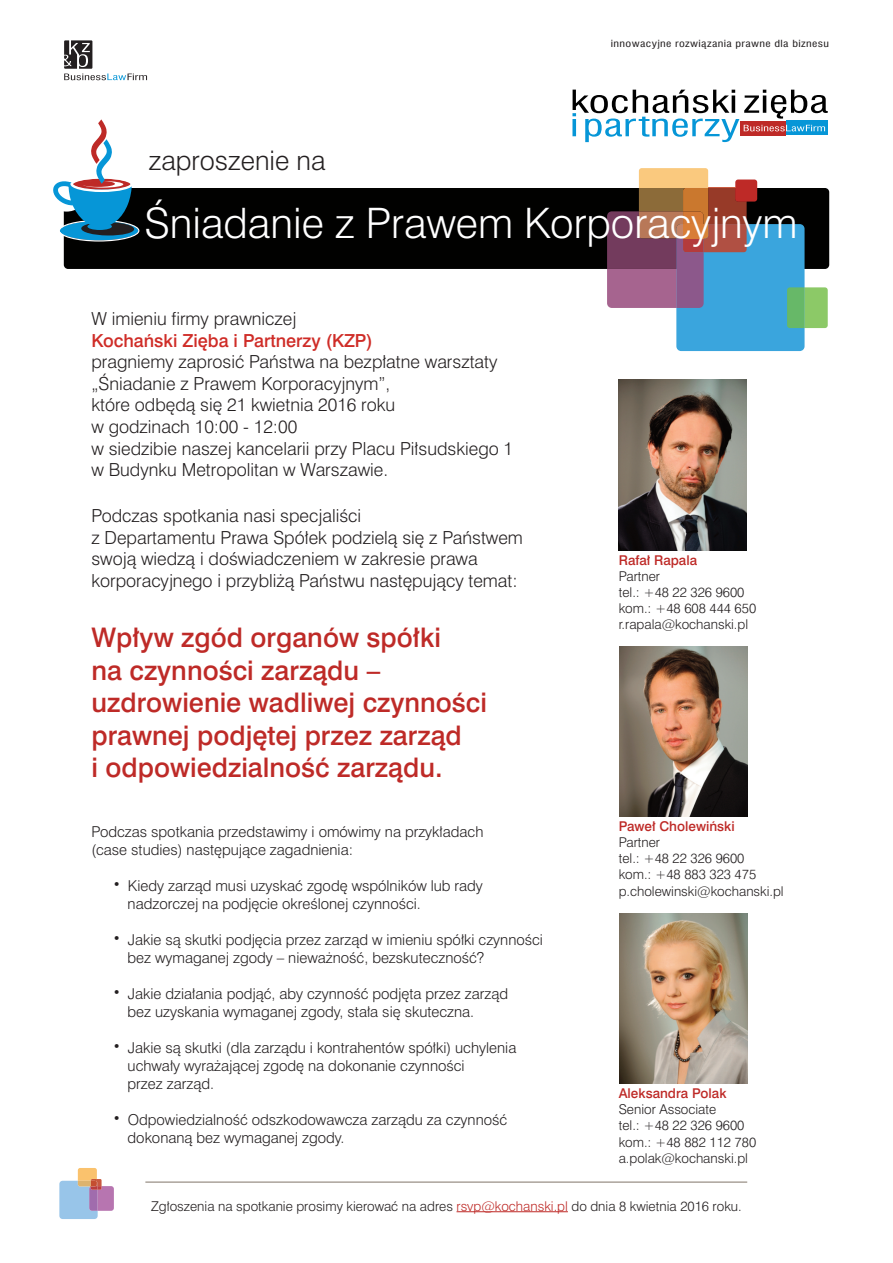
<style>
.page{position:relative;width:893px;height:1263px;background:#fff}
.page>*{position:absolute;margin:0;border:0;box-sizing:border-box;transform-origin:0 0}
.t1{font:42px "Swis 721 Lt EU";color:#fff}
.t2{font:27px/32.4px "Swis 721 Md EU";color:#be2a27}
.t3{font:27px "Swis 721 Lt EU";color:#231f20}
.t4{font:18px/21.6px "Swis 721 Lt EU";color:#231f20}
.t5{font:18px "Swis 721 Md EU";color:#cf2c27}
.t6{font:15px/18px "Swis 721 Lt EU";color:#231f20}
.t7{font:13.5px/16.2px "Swis 721 Lt EU";color:#231f20}
.t8{font:13.5px "Swis 721 Md EU";color:#be2a27}
.t9{font:9.6px "Swis 721 Cn EU";letter-spacing:.03em;color:#231f20;scale:1.25 1}
.s1{font-size:13.5px}
.s2{color:#be2a27}
</style>
<div class="page">
<div style="left:64px;top:188px;width:765px;height:81px;background:#010100;border-radius:4px"></div>
<div style="left:735px;top:180px;width:22px;height:22px;background:#be2a27;border-radius:3px"></div>
<div style="left:676px;top:224px;width:128px;height:127px;background:#3aa5dd;border-radius:5px"></div>
<svg style="left:787px;top:287px;width:41px;height:41px;background:#7dc26b"></svg>
<svg style="left:607px;top:168px;width:140px;height:140px"></svg>
<div style="left:683px;top:224px;width:21px;height:14px;background:#d87d37"></div>
<svg style="left:64px;top:40px;width:83px;height:40px"></svg>
<img style="left:619px;top:380px;width:127px;height:170px">
<img style="left:619px;top:646px;width:128px;height:170px">
<img style="left:619px;top:913px;width:128px;height:170px">
<hr style="left:457px;top:1211px;width:111px;height:1px;background:#be2a27">
<svg style="left:59px;top:1168px;width:55px;height:51px"></svg>
<svg style="left:572px;top:90px;width:256px;height:52px"></svg>
<hr style="left:145px;top:1181px;width:602px;height:2px;background:#aba39b">
<svg style="left:53px;top:178px;width:86px;height:64px"></svg>
<h2 class="t3" style="left:149px;top:144px;width:178px">zaproszenie na</h2>
<p class="t9" style="left:611px;top:37px;width:176px">innowacyjne rozwiązania prawne dla biznesu</p>
<h1 class="t1" style="left:144px;top:198px;width:655px">Śniadanie z Prawem Korporacyjnym</h1>
<p class="t4" style="left:91px;top:308px;width:206px">W imieniu firmy prawniczej</p>
<p class="t5" style="left:91px;top:329px;width:283px">Kochański Zięba i Partnerzy (KZP)</p>
<p class="t4" style="left:91px;top:351px;width:423px">pragniemy zaprosić Państwa na bezpłatne warsztaty „Śniadanie z Prawem Korporacyjnym”,<br>które odbędą się 21 kwietnia 2016 roku<br>w godzinach 10:00 - 12:00<br>w siedzibie naszej kancelarii przy Placu Piłsudskiego 1 w Budynku Metropolitan w Warszawie.</p>
<p class="t4" style="left:91px;top:505px;width:433px">Podczas spotkania nasi specjaliści<br>z Departamentu Prawa Spółek podzielą się z Państwem swoją wiedzą i doświadczeniem w zakresie prawa korporacyjnego i przybliżą Państwu następujący temat:</p>
<h2 class="t2" style="left:91px;top:623px;width:397px">Wpływ zgód organów spółki<br>na czynności zarządu – uzdrowienie wadliwej czynności prawnej podjętej przez zarząd<br>i odpowiedzialność zarządu.</h2>
<p class="t8" style="left:619px;top:551px;width:80px">Rafał Rapala</p>
<p class="t7" style="left:619px;top:568px;width:139px">Partner<br>tel.: +48 22 326 9600 kom.: +48 608 444 650 r.rapala@kochanski.pl</p>
<p class="t8" style="left:619px;top:818px;width:117px">Paweł Cholewiński</p>
<p class="t7" style="left:619px;top:834px;width:166px">Partner<br>tel.: +48 22 326 9600<br>kom.: +48 883 323 475 p.cholewinski@kochanski.pl</p>
<p class="t6" style="left:91px;top:823px;width:393px">Podczas spotkania przedstawimy i omówimy na przykładach (case studies) następujące zagadnienia:</p>
<p class="t6" style="left:128px;top:877px;width:357px;text-indent:-15px"><span class="s1">•</span> Kiedy zarząd musi uzyskać zgodę wspólników lub rady nadzorczej na podjęcie określonej czynności.</p>
<p class="t6" style="left:128px;top:931px;width:417px;text-indent:-15px"><span class="s1">•</span> Jakie są skutki podjęcia przez zarząd w imieniu spółki czynności bez wymaganej zgody – nieważność, bezskuteczność?</p>
<p class="t6" style="left:128px;top:985px;width:382px;text-indent:-15px"><span class="s1">•</span> Jakie działania podjąć, aby czynność podjęta przez zarząd bez uzyskania wymaganej zgody, stała się skuteczna.</p>
<p class="t6" style="left:128px;top:1039px;width:390px;text-indent:-15px"><span class="s1">•</span> Jakie są skutki (dla zarządu i kontrahentów spółki) uchylenia uchwały wyrażającej zgodę na dokonanie czynności<br>przez zarząd.</p>
<p class="t6" style="left:128px;top:1111px;width:381px;text-indent:-15px"><span class="s1">•</span> Odpowiedzialność odszkodowawcza zarządu za czynność dokonaną bez wymaganej zgody.</p>
<p class="t8" style="left:619px;top:1085px;width:109px">Aleksandra Polak</p>
<p class="t7" style="left:619px;top:1101px;width:139px">Senior Associate<br>tel.: +48 22 326 9600 kom.: +48 882 112 780 a.polak@kochanski.pl</p>
<p class="t7" style="left:151px;top:1198px;width:592px">Zgłoszenia na spotkanie prosimy kierować na adres <span class="s2">rsvp@kochanski.pl</span> do dnia 8 kwietnia 2016 roku.</p>
</div>
